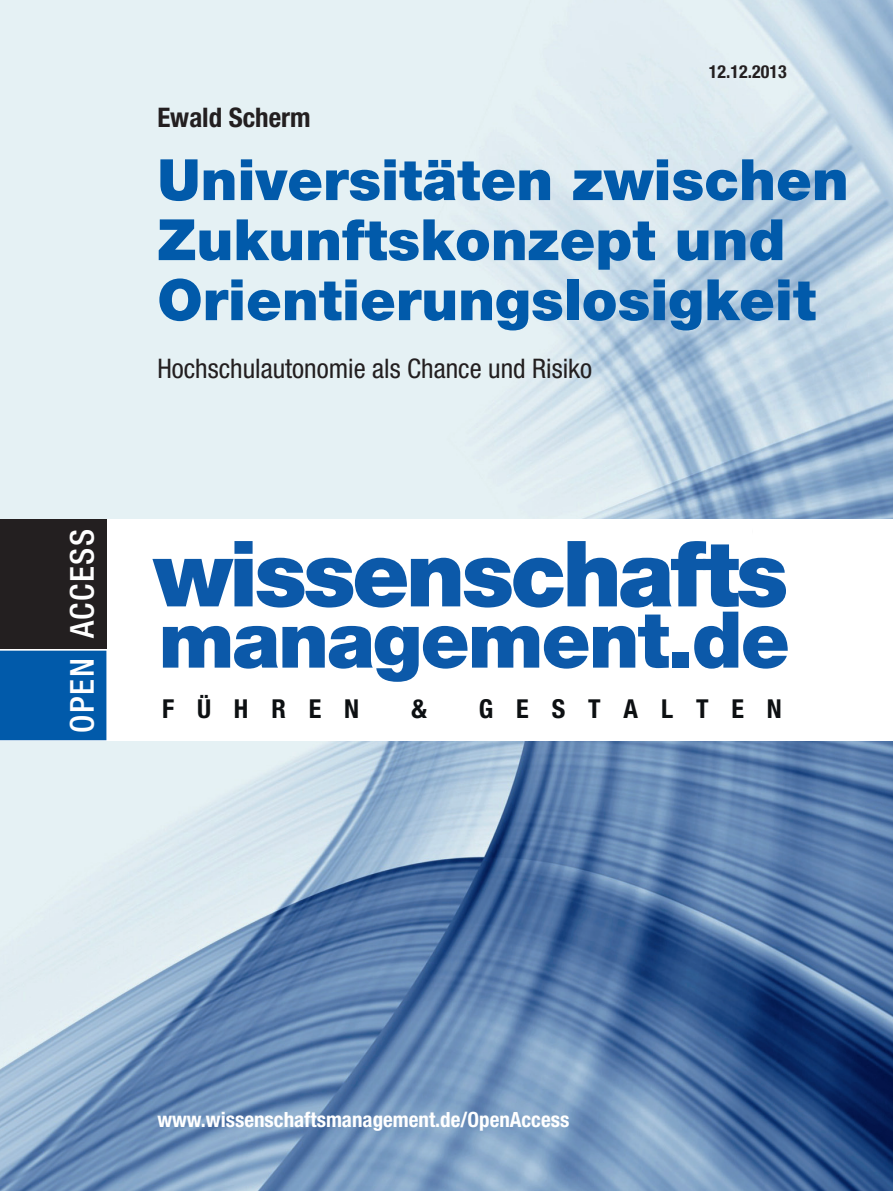
<style>
.page{position:relative;width:893px;height:1191px;background:#fff}
.page>*{position:absolute;margin:0;border:0;box-sizing:border-box;transform-origin:0 0}
.t1{font:900 91.5px "Helvetica Neue";letter-spacing:-.04em;color:#0c59a9}
.t2{font:900 78.45px "Helvetica Neue";letter-spacing:-.025em;color:#0c59a9}
.t3{font:900 57px/60px "Helvetica Neue";color:#015aaa}
.t4{font:500 condensed 33px "Helvetica Neue";letter-spacing:.05em;color:#fff}
.t5{font:condensed 27px "Helvetica Neue";color:#231f20}
.t6{font:700 condensed 27px "Helvetica Neue";color:#231f20}
.t7{font:700 condensed 26.1px "Helvetica Neue";letter-spacing:.875em;color:#0d1012}
.t8{font:700 condensed 21px "Helvetica Neue";color:#fff}
.t9{font:700 condensed 18px "Helvetica Neue";color:#231f20}
</style>
<div class="page">
<img style="left:0;top:0;width:893px;height:1191px">
<div style="left:0;top:519px;width:893px;height:221px;background:#fff"></div>
<div style="left:0;top:519px;width:106px;height:129px;background:#231f20"></div>
<div style="left:0;top:651px;width:106px;height:88px;background:#015aaa"></div>
<div style="left:0;top:651px;width:106px;height:89px;border:1px solid #015aaa"></div>
<p class="t9" style="left:709px;top:60px;width:79px">12.12.2013</p>
<p class="t6" style="left:157px;top:101px;width:155px">Ewald Scherm</p>
<p class="t3" style="left:157px;top:149px;width:693px">Universitäten zwischen<br>Zukunftskonzept und<br>Orientierungslosigkeit</p>
<p class="t5" style="left:157px;top:353px;width:436px">Hochschulautonomie als Chance und Risiko</p>
<p class="t4" style="left:63px;top:733px;width:206px;rotate:-90deg">Open Access</p>
<h1 class="t1" style="left:153px;top:519px;width:637px">wissenschafts</h1>
<h2 class="t2" style="left:159px;top:593px;width:633px">management.de</h2>
<p class="t7" style="left:162px;top:693px;width:199px">FÜHREN</p>
<p class="t7" style="left:411px;top:693px;width:17px">&amp;</p>
<p class="t7" style="left:479px;top:693px;width:305px">GESTALTEN</p>
<p class="t8" style="left:157px;top:1107px;width:414px">www.wissenschaftsmanagement.de/OpenAccess</p>
</div>
